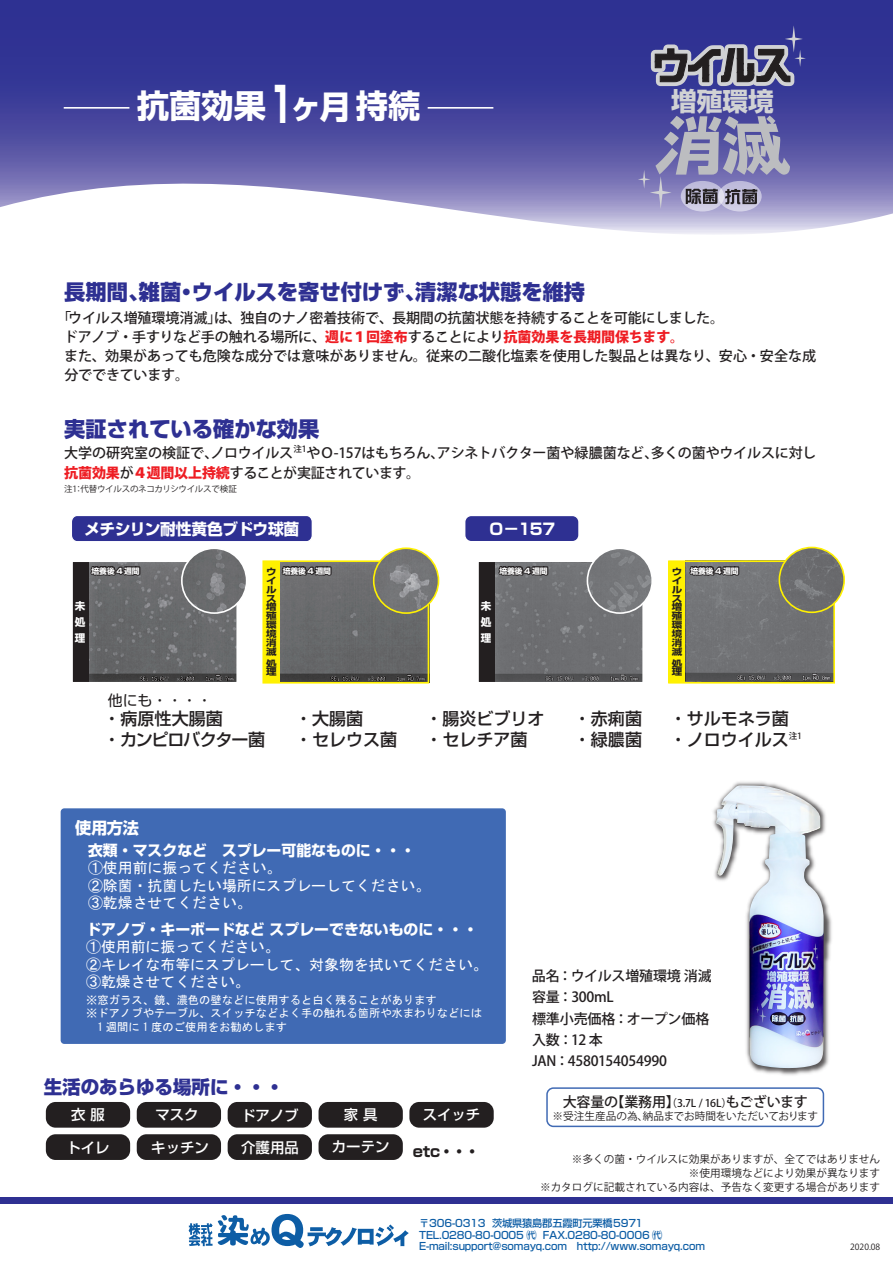
<style>
.page{position:relative;width:893px;height:1263px;background:#fff}
.page>*{position:absolute;margin:0;border:0;box-sizing:border-box;transform-origin:0 0}
.t1{font:700 32.4px "Shin Go Pro";color:#fff}
.t2{font:700 25.65px "Shin Go Pro";color:#d1d2d4}
.t3{font:800 21.3px "Shin Go Pro";color:#2e3092}
.t4{font:800 18.45px "Shin Go Pro";color:#2e3092}
.t5{font:500 16.95px "Shin Go Pro";color:#231f20}
.t6{font:500 16.95px "Shin Go Pro";letter-spacing:-.065em;color:#231f20}
.t7{font:700 16.2px "Shin Go Pro";color:#fff}
.t8{font:700 15.75px "Shin Go Pro";letter-spacing:-.025em;color:#fff}
.t9{font:14.85px/17.5px "MS Gothic";color:#fff}
.t10{font:700 14.85px "Shin Go Pro";color:#fff}
.t11{font:14.85px "Shin Go Pro";color:#231f20}
.t12{font:700 14.85px "Shin Go Pro";color:#231f20}
.t13{font:500 14.4px "Shin Go Pro";color:#fff}
.t14{font:500 14.1px/21.3px "Koz Go Pro";letter-spacing:-.015em;color:#231f20}
.t15{font:11.25px/13.6px "MS Gothic";color:#fff}
.t16{font:10.65px/14.1px "Koz Go Pro";color:#231f20;text-align:right}
.t17{font:700 10.5px/15.8px "Shin Go Pro";color:#fff;text-align:justify}
.t18{font:500 10.2px/11.9px "Shin Go Pro";letter-spacing:-.015em;color:#0d5da5}
.t19{font:700 9px/8.9px "Shin Go Pro";color:#231f20;text-align:justify;scale:1.18 1}
.t20{font:8.55px "Koz Go Pro";letter-spacing:-.03em;color:#231f20}
.t21{font:500 8.55px "Koz Go Pro";color:#231f20}
.t22{font:700 7.8px "Shin Go Pro";letter-spacing:-.01em;color:#fff}
.s1{font-size:48.45px}
.s2{font-weight:800;color:#ee1d23}
.s3{font-size:10.65px}
</style>
<div class="page">
<svg style="left:0;top:0;width:893px;height:234px;background:#6363ac"></svg>
<div style="left:681px;top:181px;width:43px;height:30px;background:#d3d1e7;border-radius:50%"></div>
<div style="left:718px;top:181px;width:44px;height:30px;background:#d3d1e7;border-radius:50%"></div>
<svg style="left:646px;top:5px;width:169px;height:100px;background:#48498e"></svg>
<svg style="left:638px;top:116px;width:152px;height:93px;background:#8987b2"></svg>
<svg style="left:189px;top:1214px;width:220px;height:34px"></svg>
<div style="left:0;top:1197px;width:893px;height:6px;background:#2e3092"></div>
<div style="left:61px;top:808px;width:445px;height:236px;background:#406ab4;border-radius:4px"></div>
<div style="left:137px;top:1102px;width:84px;height:26px;background:#231f20;border-radius:10px"></div>
<div style="left:137px;top:1134px;width:84px;height:26px;background:#231f20;border-radius:10px"></div>
<div style="left:319px;top:1102px;width:84px;height:26px;background:#231f20;border-radius:10px"></div>
<div style="left:319px;top:1134px;width:84px;height:26px;background:#231f20;border-radius:10px"></div>
<div style="left:228px;top:1102px;width:84px;height:26px;background:#231f20;border-radius:10px"></div>
<div style="left:46px;top:1134px;width:84px;height:26px;background:#231f20;border-radius:10px"></div>
<div style="left:409px;top:1102px;width:85px;height:26px;background:#231f20;border-radius:10px"></div>
<div style="left:228px;top:1134px;width:84px;height:26px;background:#231f20;border-radius:10px"></div>
<div style="left:46px;top:1102px;width:84px;height:26px;background:#231f20;border-radius:10px"></div>
<div style="left:71px;top:515px;width:241px;height:27px;background:#2e3092;border-radius:6px"></div>
<div style="left:71px;top:515px;width:242px;height:27px;border:1px solid #fff;border-radius:6px"></div>
<div style="left:465px;top:515px;width:114px;height:27px;background:#2e3092;border-radius:7px"></div>
<div style="left:464px;top:515px;width:116px;height:27px;border:1px solid #fff;border-radius:7px"></div>
<img style="left:494px;top:563px;width:147px;height:117px">
<div style="left:478px;top:561px;width:16px;height:122px;background:#231f20"></div>
<div style="left:477px;top:560px;width:167px;height:123px;border:2px solid #fff"></div>
<img style="left:587px;top:548px;width:65px;height:65px;border-radius:32px">
<div style="left:587px;top:547px;width:66px;height:67px;border:2px solid #fff;border-radius:50%"></div>
<svg style="left:497px;top:540px;width:52px;height:39px"></svg>
<img style="left:279px;top:563px;width:147px;height:117px">
<div style="left:263px;top:561px;width:16px;height:122px;background:#fff101"></div>
<div style="left:262px;top:560px;width:167px;height:123px;border:2px solid #fff101"></div>
<img style="left:374px;top:548px;width:64px;height:65px;border-radius:32px">
<div style="left:373px;top:547px;width:66px;height:67px;border:2px solid #fff101;border-radius:50%"></div>
<svg style="left:280px;top:521px;width:53px;height:58px"></svg>
<div style="left:669px;top:561px;width:16px;height:122px;background:#fff101"></div>
<img style="left:685px;top:563px;width:147px;height:117px">
<div style="left:668px;top:560px;width:167px;height:123px;border:2px solid #fff101"></div>
<img style="left:779px;top:547px;width:65px;height:65px;border-radius:32px">
<div style="left:778px;top:547px;width:67px;height:66px;border:2px solid #fff101;border-radius:50%"></div>
<svg style="left:688px;top:560px;width:52px;height:19px"></svg>
<img style="left:88px;top:563px;width:147px;height:117px">
<div style="left:72px;top:561px;width:16px;height:122px;background:#231f20"></div>
<div style="left:71px;top:560px;width:167px;height:123px;border:2px solid #fff"></div>
<svg style="left:89px;top:540px;width:52px;height:39px"></svg>
<img style="left:182px;top:548px;width:65px;height:65px;border-radius:32px">
<div style="left:181px;top:547px;width:66px;height:67px;border:2px solid #fff;border-radius:50%"></div>
<img style="left:713px;top:781px;width:119px;height:295px">
<img style="left:715px;top:785px;width:109px;height:285px">
<div style="left:546px;top:1087px;width:278px;height:40px;border:2px solid #406ab4;border-radius:6px"></div>
<hr style="left:64px;top:107px;width:65px;height:2px;background:#fff">
<hr style="left:428px;top:107px;width:65px;height:2px;background:#fff">
<h1 class="t1" style="left:137px;top:80px;width:285px">抗菌効果<span class="s1">1</span>ヶ月持続</h1>
<h3 class="t3" style="left:64px;top:275px;width:522px">長期間、雑菌・ウイルスを寄せ付けず、清潔な状態を維持</h3>
<h2 class="t2" style="left:671px;top:81px;width:104px">増殖環境</h2>
<p class="t14" style="left:64px;top:309px;width:754px;line-height:19.2px;text-indent:-7px">「ウイルス増殖環境消滅」は、独自のナノ密着技術で、長期間の抗菌状態を持続することを可能にしました。<br>ドアノブ・手すりなど手の触れる場所に、<span class="s2">週に１回塗布</span>することにより<span class="s2">抗菌効果を長期間保ちます。<br></span>また、効果があっても危険な成分では意味がありません。従来の二酸化塩素を使用した製品とは異なり、安心・安全な成分でできています。</p>
<h3 class="t3" style="left:64px;top:412px;width:257px">実証されている確かな効果</h3>
<p class="t14" style="left:64px;top:443px;width:231px">大学の研究室の検証で、ノロウイルス</p>
<p class="t21" style="left:293px;top:443px;width:15px">注1</p>
<p class="t14" style="left:64px;top:444px;width:753px;line-height:19.2px;text-indent:242px">やＯ-157はもちろん、アシネトバクター菌や緑膿菌など、多くの菌やウイルスに対し<span class="s2">抗菌効果</span>が<span class="s2">４週間以上持続</span>することが実証されています。</p>
<p class="t20" style="left:64px;top:483px;width:174px">注1：代替ウイルスのネコカリシウイルスで検証</p>
<p class="t8" style="left:84px;top:516px;width:217px">メチシリン耐性黄色ブドウ球菌</p>
<p class="t8" style="left:488px;top:516px;width:68px">Ｏ－157</p>
<p class="t22" style="left:92px;top:565px;width:50px">培養後 4 週間</p>
<p class="t17" style="left:75px;top:597px;width:12px">未処理</p>
<p class="t22" style="left:499px;top:565px;width:50px">培養後 4 週間</p>
<p class="t22" style="left:283px;top:565px;width:50px">培養後 4 週間</p>
<p class="t19" style="left:672px;top:567px;width:10px">ウイルス増殖環境消滅</p>
<p class="t19" style="left:672px;top:658px;width:10px">処理</p>
<p class="t19" style="left:266px;top:567px;width:10px">ウイルス増殖環境消滅</p>
<p class="t19" style="left:266px;top:658px;width:10px">処理</p>
<p class="t17" style="left:481px;top:597px;width:12px">未処理</p>
<p class="t22" style="left:690px;top:565px;width:50px">培養後 4 週間</p>
<p class="t11" style="left:108px;top:688px;width:106px">他にも・・・・</p>
<p class="t5" style="left:104px;top:704px;width:121px">・病原性大腸菌</p>
<p class="t5" style="left:295px;top:704px;width:70px">・大腸菌</p>
<p class="t5" style="left:425px;top:704px;width:121px">・腸炎ビブリオ</p>
<p class="t5" style="left:574px;top:704px;width:70px">・赤痢菌</p>
<p class="t5" style="left:670px;top:704px;width:121px">・サルモネラ菌</p>
<p class="t6" style="left:104px;top:726px;width:163px">・カンピロバクター菌</p>
<p class="t5" style="left:295px;top:726px;width:104px">・セレウス菌</p>
<p class="t5" style="left:425px;top:726px;width:104px">・セレチア菌</p>
<p class="t5" style="left:574px;top:726px;width:70px">・緑膿菌</p>
<p class="t5" style="left:670px;top:726px;width:134px">・ノロウイルス<sup>注1</sup></p>
<p class="t7" style="left:75px;top:815px;width:65px">使用方法</p>
<p class="t10" style="left:88px;top:838px;width:329px">衣類・マスクなど　スプレー可能なものに・・・</p>
<p class="t9" style="left:88px;top:859px;width:344px">①使用前に振ってください。<br>②除菌・抗菌したい場所にスプレーしてください。<br>③乾燥させてください。</p>
<p class="t10" style="left:86px;top:918px;width:393px">ドアノブ・キーボードなど スプレーできないものに・・・</p>
<p class="t9" style="left:86px;top:938px;width:403px">①使用前に振ってください。<br>②キレイな布等にスプレーして、対象物を拭いてください。<br>③乾燥させてください。</p>
<p class="t15" style="left:86px;top:993px;width:398px">※窓ガラス、鏡、濃色の壁などに使用すると白く残ることがあります<br>※ドアノブやテーブル、スイッチなどよく手の触れる箇所や水まわりなどには　1 週間に 1 度のご使用をお勧めします</p>
<h3 class="t4" style="left:44px;top:1072px;width:242px">生活のあらゆる場所に・・・</h3>
<p class="t13" style="left:71px;top:1102px;width:35px">衣 服</p>
<p class="t13" style="left:66px;top:1135px;width:45px">トイレ</p>
<p class="t13" style="left:155px;top:1102px;width:45px">マスク</p>
<p class="t13" style="left:151px;top:1135px;width:59px">キッチン</p>
<p class="t13" style="left:241px;top:1104px;width:59px">ドアノブ</p>
<p class="t13" style="left:241px;top:1135px;width:59px">介護用品</p>
<p class="t13" style="left:344px;top:1102px;width:35px">家 具</p>
<p class="t13" style="left:332px;top:1135px;width:59px">カーテン</p>
<p class="t13" style="left:423px;top:1102px;width:59px">スイッチ</p>
<p class="t12" style="left:413px;top:1139px;width:68px">etc・・・</p>
<p class="t14" style="left:532px;top:966px;width:181px">品名：ウイルス増殖環境 消滅容量：300mL<br>標準小売価格：オープン価格入数：12 本<br>JAN：4580154054990</p>
<p class="t14" style="left:563px;top:1091px;width:247px">大容量の【業務用】<span class="s3">（3.7L / 16L）</span>もございます</p>
<p class="t16" style="left:553px;top:1109px;width:267px">※受注生産品の為、納品までお時間をいただいております</p>
<p class="t16" style="left:540px;top:1153px;width:342px">※多くの菌・ウイルスに効果がありますが、全てではありません<br>※使用環境などにより効果が異なります<br>※カタログに記載されている内容は、予告なく変更する場合があります</p>
<p class="t18" style="left:419px;top:1215px;width:287px">〒306-0313 茨城県猿島郡五霞町元栗橋5971<br>TEL.0280-80-0005 ㈹ FAX.0280-80-0006 ㈹<br>E-mail:support@somayq.com　http://www.somayq.com</p>
<p class="t20" style="left:850px;top:1241px;width:31px">2020.08</p>
</div>
